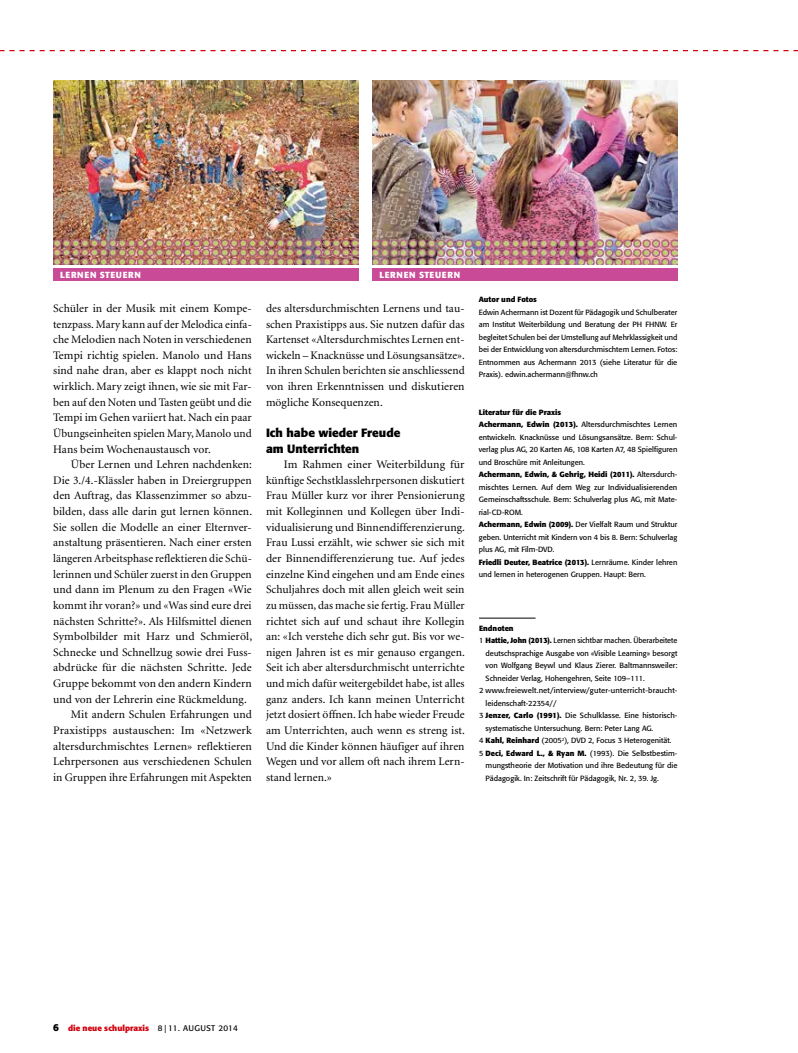
<style>
.page{position:relative;width:798px;height:1053px;background:#fff}
.page>*{position:absolute;margin:0;border:0;box-sizing:border-box;transform-origin:0 0}
.t1{font:700 11.88px/15.6px "Formata";color:#000}
.t2{font:11.5px/15.6px "Minion";letter-spacing:.005em;color:#000;text-align:justify}
.t3{font:700 8.75px "Formata";letter-spacing:.07em;color:#fff}
.t4{font:700 8.12px "Formata";color:#d1000d}
.t5{font:7.5px/12.5px "Formata";color:#000;text-align:justify}
.t6{font:7.5px "Formata";letter-spacing:.02em;color:#000}
.t7{font:700 7.5px "Formata";color:#000}
.s1{font-weight:700}
.s2{font-size:10px;color:#000}
.s3{font-weight:400;color:#000}
</style>
<div class="page">
<svg style="left:0;top:50px;width:797px;height:1px"></svg>
<hr style="left:479px;top:617px;width:56px;height:1px;background:#000">
<img style="left:53px;top:81px;width:305px;height:184px">
<img style="left:372px;top:81px;width:305px;height:184px">
<div style="left:53px;top:268px;width:305px;height:12px;background:#c94a96"></div>
<div style="left:372px;top:268px;width:305px;height:12px;background:#c94a96"></div>
<p class="t3" style="left:60px;top:269px;width:82px">LERNEN STEUERN</p>
<p class="t3" style="left:379px;top:269px;width:82px">LERNEN STEUERN</p>
<p class="t2" style="left:53px;top:301px;width:200px">Schüler in der Musik mit einem Kompe&shy;tenzpass. Mary kann auf der Melodica einfa&shy;che Melodien nach Noten in verschiedenen Tempi richtig spielen. Manolo und Hans sind nahe dran, aber es klappt noch nicht wirklich. Mary zeigt ihnen, wie sie mit Far&shy;ben auf den Noten und Tasten geübt und die Tempi im Gehen variiert hat. Nach ein paar Übungseinheiten spielen Mary, Manolo und Hans beim Wochenaustausch vor.</p>
<p class="t2" style="left:71px;top:457px;width:182px">Über Lernen und Lehren nachdenken:</p>
<p class="t2" style="left:53px;top:473px;width:200px">Die 3./4.-Klässler haben in Dreiergruppen</p>
<p class="t2" style="left:53px;top:488px;width:200px">den Auftrag, das Klassenzimmer so abzu-</p>
<p class="t2" style="left:53px;top:504px;width:200px">bilden, dass alle darin gut lernen können.</p>
<p class="t2" style="left:53px;top:519px;width:200px">Sie sollen die Modelle an einer Elternver-</p>
<p class="t2" style="left:53px;top:535px;width:200px">anstaltung präsentieren. Nach einer ersten</p>
<p class="t2" style="left:53px;top:551px;width:200px">längeren Arbeitsphase reflektieren die Schü-</p>
<p class="t2" style="left:53px;top:566px;width:200px">lerinnen und Schüler zuerst in den Gruppen</p>
<p class="t2" style="left:53px;top:582px;width:200px">und dann im Plenum zu den Fragen «Wie</p>
<p class="t2" style="left:53px;top:598px;width:200px">kommt ihr voran?» und «Was sind eure drei</p>
<p class="t2" style="left:53px;top:613px;width:200px">nächsten Schritte?». Als Hilfsmittel dienen</p>
<p class="t2" style="left:53px;top:629px;width:200px">Symbolbilder mit Harz und Schmieröl,</p>
<p class="t2" style="left:53px;top:644px;width:200px">Schnecke und Schnellzug sowie drei Fuss-</p>
<p class="t2" style="left:53px;top:660px;width:200px">abdrücke für die nächsten Schritte. Jede</p>
<p class="t2" style="left:53px;top:676px;width:200px">Gruppe bekommt von den andern Kindern</p>
<p class="t2" style="left:53px;top:691px;width:195px">und von der Lehrerin eine Rückmeldung.</p>
<p class="t2" style="left:71px;top:707px;width:182px">Mit andern Schulen Erfahrungen und</p>
<p class="t2" style="left:53px;top:723px;width:200px">Praxistipps austauschen: Im «Netzwerk</p>
<p class="t2" style="left:53px;top:738px;width:200px">altersdurchmischtes Lernen» reflektieren</p>
<p class="t2" style="left:53px;top:754px;width:200px">Lehrpersonen aus verschiedenen Schulen</p>
<p class="t2" style="left:53px;top:769px;width:200px">in Gruppen ihre Erfahrungen mit Aspekten</p>
<p class="t2" style="left:266px;top:301px;width:200px">des altersdurchmischten Lernens und tau&shy;schen Praxistipps aus. Sie nutzen dafür das Kartenset «Altersdurchmischtes Lernen ent&shy;wickeln – Knacknüsse und Lösungsansätze».<br>In ihren Schulen berichten sie anschliessend von ihren Erkenntnissen und diskutieren mögliche Konsequenzen.</p>
<p class="t1" style="left:266px;top:425px;width:136px">Ich habe wieder Freude am Unterrichten</p>
<p class="t2" style="left:266px;top:457px;width:200px;text-indent:18px">Im Rahmen einer Weiterbildung für künftige Sechstklasslehrpersonen diskutiert Frau Müller kurz vor ihrer Pensionierung mit Kolleginnen und Kollegen über Indi&shy;vidualisierung und Binnendifferenzierung.<br>Frau Lussi erzählt, wie schwer sie sich mit der Binnendifferenzierung tue. Auf jedes einzelne Kind eingehen und am Ende eines Schuljahres doch mit allen gleich weit sein zu müssen, das mache sie fertig. Frau Müller richtet sich auf und schaut ihre Kollegin an: «Ich verstehe dich sehr gut. Bis vor we&shy;nigen Jahren ist es mir genauso ergangen.<br>Seit ich aber altersdurchmischt unterrichte und mich dafür weitergebildet habe, ist alles ganz anders. Ich kann meinen Unterricht jetzt dosiert öffnen. Ich habe wieder Freude am Unterrichten, auch wenn es streng ist.<br>Und die Kinder können häufiger auf ihren Wegen und vor allem oft nach ihrem Lern&shy;stand lernen.»</p>
<p class="t7" style="left:478px;top:295px;width:60px">Autor und Fotos</p>
<p class="t5" style="left:478px;top:306px;width:200px">Edwin Achermann ist Dozent für Pädagogik und Schulberater am Institut Weiterbildung und Beratung der PH FHNW. Er begleitet Schulen bei der Umstellung auf Mehrklassigkeit und bei der Entwicklung von altersdurchmischtem Lernen. Fotos:<br>Entnommen aus Achermann 2013 (siehe Literatur für die Praxis). edwin.achermann@fhnw.ch</p>
<p class="t5" style="left:478px;top:406px;width:200px;text-align:left"><span class="s1">Literatur für die Praxis<br>Achermann, Edwin (2013).</span> Altersdurchmischtes Lernen entwickeln. Knacknüsse und Lösungsansätze. Bern: Schul&shy;verlag plus AG, 20 Karten A6, 108 Karten A7, 48 Spielfiguren und Broschüre mit Anleitungen.<br><span class="s1">Achermann, Edwin, &amp; Gehrig, Heidi (2011).</span> Altersdurch&shy;mischtes Lernen. Auf dem Weg zur Individualisierenden Gemeinschaftsschule. Bern: Schulverlag plus AG, mit Mate&shy;rial-CD-ROM.<br><span class="s1">Achermann, Edwin (2009).</span> Der Vielfalt Raum und Struktur geben. Unterricht mit Kindern von 4 bis 8. Bern: Schulverlag plus AG, mit Film-DVD.<br><span class="s1">Friedli Deuter, Beatrice (2013).</span> Lernräume. Kinder lehren und lernen in heterogenen Gruppen. Haupt: Bern.</p>
<p class="t7" style="left:479px;top:623px;width:36px">Endnoten</p>
<p class="t5" style="left:479px;top:634px;width:200px">1 <span class="s1">Hattie, John (2013).</span> Lernen sichtbar machen. Überarbeitete</p>
<p class="t5" style="left:485px;top:647px;width:193px">deutschsprachige Ausgabe von «Visible Learning» besorgt</p>
<p class="t5" style="left:485px;top:659px;width:193px">von Wolfgang Beywl und Klaus Zierer. Baltmannsweiler:</p>
<p class="t5" style="left:485px;top:672px;width:161px">Schneider Verlag, Hohengehren, Seite 109–111.</p>
<p class="t6" style="left:479px;top:686px;width:200px">2 www.freiewelt.net/interview/guter-unterricht-braucht-</p>
<p class="t5" style="left:485px;top:697px;width:72px">leidenschaft-22354//</p>
<p class="t5" style="left:479px;top:709px;width:200px">3 <span class="s1">Jenzer, Carlo (1991).</span> Die Schulklasse. Eine historisch-</p>
<p class="t5" style="left:485px;top:722px;width:169px">systematische Untersuchung. Bern: Peter Lang AG.</p>
<p class="t5" style="left:479px;top:734px;width:194px">4 <span class="s1">Kahl, Reinhard</span> (2005<sup>2</sup>), DVD 2, Focus 3 Heterogenität.</p>
<p class="t5" style="left:479px;top:747px;width:200px">5 <span class="s1">Deci, Edward L., &amp; Ryan M.</span> (1993). Die Selbstbestim-</p>
<p class="t5" style="left:485px;top:759px;width:193px">mungstheorie der Motivation und ihre Bedeutung für die</p>
<p class="t5" style="left:485px;top:772px;width:175px">Pädagogik. In: Zeitschrift für Pädagogik, Nr. 2, 39. Jg.</p>
<p class="t4" style="left:53px;top:1022px;width:186px"><span class="s2">6</span> die neue schulpraxis <span class="s3">8 | 11. August 2014</span></p>
</div>
